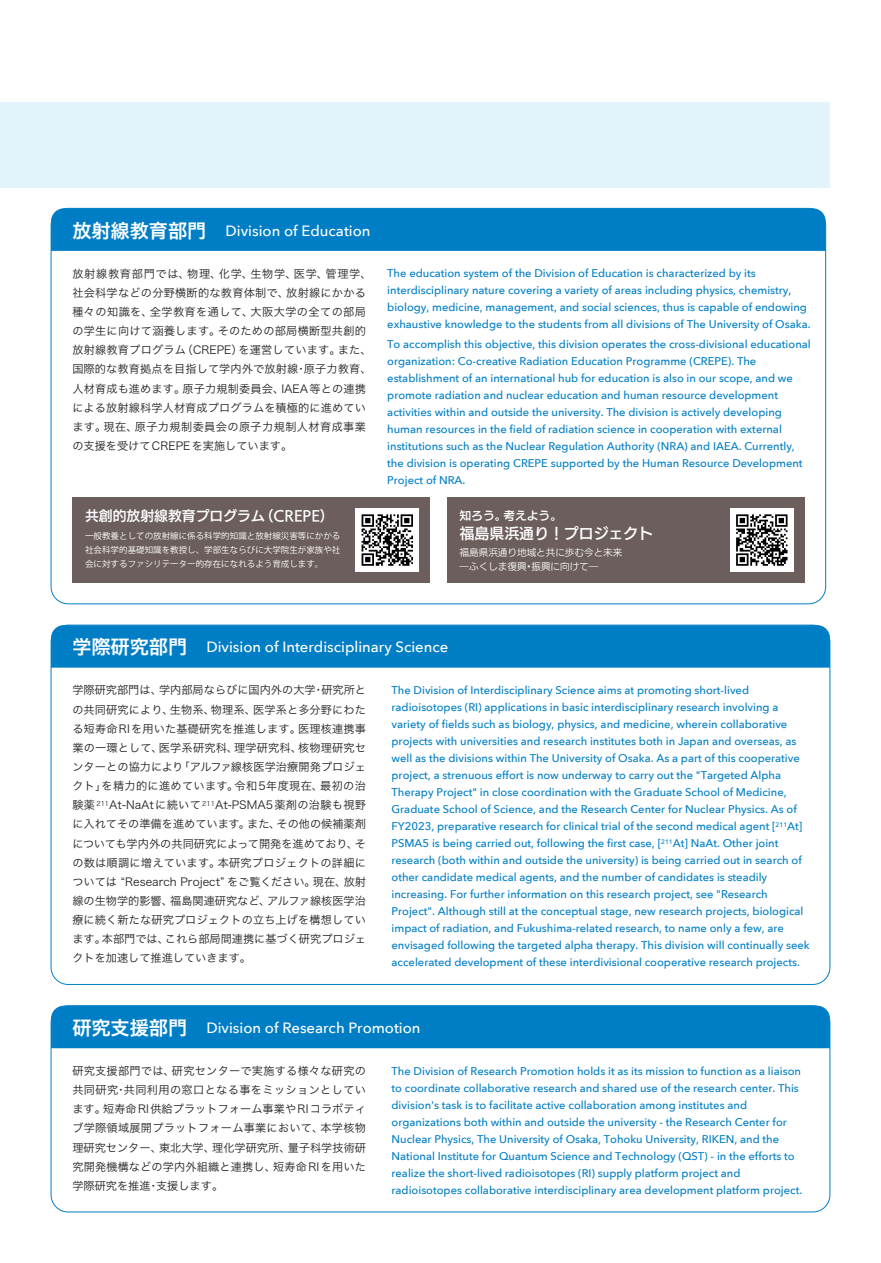
<style>
.page{position:relative;width:881px;height:1263px;background:#fff}
.page>*{position:absolute;margin:0;border:0;box-sizing:border-box;transform-origin:0 0}
.t1{font:500 14.85px "Avenir Next";color:#fff}
.t2{font:14.85px "UD Kakugo Large Pr 6 N DB";color:#fff}
.t3{font:13.8px "UD Kakugo Large Pr 6 N DB";color:#fff}
.t4{font:11.7px "UD Kakugo Large Pr 6 N DB";color:#fff}
.t5{font:500 11.1px/17px "Avenir Next";color:#007ec5}
.t6{font:11.1px/19.2px "Hira Kaku Pro N W3";letter-spacing:.015em;color:#231f20;text-align:justify}
.t7{font:9.6px/13.8px "UD Kakugo Large Pr 6 N R";color:#fff}
.t8{font:8.55px/13.8px "Koz Go Pr 6 N";color:#fff;text-align:justify}
.s1{font-family:"Hiragino Sans W6";font-weight:400;font-size:19.2px}
</style>
<div class="page">
<div style="left:0;top:102px;width:829px;height:85px;background:#e1f4fc"></div>
<div style="left:51px;top:625px;width:778px;height:43px;background:#007ec5"></div>
<div style="left:51px;top:1006px;width:778px;height:42px;background:#007ec5"></div>
<div style="left:51px;top:1005px;width:778px;height:207px;border:1px solid #007ec5;border-radius:17px"></div>
<div style="left:51px;top:208px;width:774px;height:43px;background:#007ec5"></div>
<div style="left:72px;top:497px;width:357px;height:86px;background:#6b5e5c"></div>
<div style="left:446px;top:497px;width:358px;height:86px;background:#6b5e5c"></div>
<div style="left:355px;top:508px;width:64px;height:64px;background:#fff"></div>
<svg style="left:361px;top:514px;width:52px;height:52px"></svg>
<div style="left:729px;top:508px;width:64px;height:64px;background:#fff"></div>
<svg style="left:736px;top:514px;width:51px;height:52px"></svg>
<h1 class="t1" style="left:72px;top:218px;width:299px"><span class="s1">放射線教育部門　</span>Division of Education</h1>
<p class="t6" style="left:72px;top:263px;width:301px;text-align:left">放射線教育部門では、物理、化学、生物学、医学、管理学、社会科学などの分野横断的な教育体制で、放射線にかかる種々の知識を、全学教育を通して、大阪大学の全ての部局の学生に向けて涵養します。そのための部局横断型共創的放射線教育プログラム（CREPE）を運営しています。また、国際的な教育拠点を目指して学内外で放射線・原子力教育、人材育成も進めます。原子力規制委員会、IAEA等との連携による放射線科学人材育成プログラムを積極的に進めています。現在、原子力規制委員会の原子力規制人材育成事業の支援を受けてCREPEを実施しています。</p>
<p class="t5" style="left:387px;top:265px;width:424px">The education system of the Division of Education is characterized by its interdisciplinary nature covering a variety of areas including physics, chemistry, biology, medicine, management, and social sciences, thus is capable of endowing exhaustive knowledge to the students from all divisions of The University of Osaka.</p>
<p class="t5" style="left:387px;top:335px;width:425px">To accomplish this objective, this division operates the cross-divisional educational organization: Co-creative Radiation Education Programme (CREPE). The establishment of an international hub for education is also in our scope, and we promote radiation and nuclear education and human resource development activities within and outside the university. The division is actively developing human resources in the field of radiation science in cooperation with external institutions such as the Nuclear Regulation Authority (NRA) and IAEA. Currently, the division is operating CREPE supported by the Human Resource Development Project of NRA.</p>
<p class="t3" style="left:85px;top:508px;width:250px">共創的放射線教育プログラム（CREPE）</p>
<p class="t8" style="left:85px;top:529px;width:257px">一般教養としての放射線に係る科学的知識と放射線災害等にかかる社会科学的基礎知識を教授し、学部生ならびに大学院生が家族や社会に対するファシリテーター的存在になれるよう育成します。</p>
<p class="t4" style="left:459px;top:509px;width:104px">知ろう。考えよう。</p>
<h1 class="t2" style="left:459px;top:525px;width:195px">福島県浜通り！プロジェクト</h1>
<p class="t7" style="left:459px;top:546px;width:164px">福島県浜通り地域と共に歩む今と未来―ふくしま復興・振興に向けて―</p>
<h1 class="t1" style="left:72px;top:634px;width:377px"><span class="s1">学際研究部門　</span>Division of Interdisciplinary Science</h1>
<p class="t6" style="left:72px;top:680px;width:295px">学際研究部門は、学内部局ならびに国内外の大学・研究所との共同研究により、生物系、物理系、医学系と多分野にわたる短寿命RIを用いた基礎研究を推進します。医理核連携事業の一環として、医学系研究科、理学研究科、核物理研究センターとの協力により「アルファ線核医学治療開発プロジェクト」を精力的に進めています。令和5年度現在、最初の治験薬 <sup>211</sup>At-NaAtに続いて <sup>211</sup>At-PSMA5薬剤の治験も視野に入れてその準備を進めています。また、その他の候補薬剤についても学内外の共同研究によって開発を進めており、その数は順調に増えています。本研究プロジェクトの詳細については “Research Project” をご覧ください。現在、放射線の生物学的影響、福島関連研究など、アルファ線核医学治療に続く新たな研究プロジェクトの立ち上げを構想しています。本部門では、これら部局間連携に基づく研究プロジェクトを加速して推進していきます。</p>
<p class="t5" style="left:391px;top:681px;width:419px">The Division of Interdisciplinary Science aims at promoting short-lived radioisotopes (RI) applications in basic interdisciplinary research involving a variety of fields such as biology, physics, and medicine, wherein collaborative projects with universities and research institutes both in Japan and overseas, as well as the divisions within The University of Osaka. As a part of this cooperative project, a strenuous effort is now underway to carry out the "Targeted Alpha Therapy Project" in close coordination with the Graduate School of Medicine, Graduate School of Science, and the Research Center for Nuclear Physics. As of FY2023, preparative research for clinical trial of the second medical agent [<sup>211</sup>At] PSMA5 is being carried out, following the first case, [<sup>211</sup>At] NaAt. Other joint research (both within and outside the university) is being carried out in search of other candidate medical agents, and the number of candidates is steadily increasing. For further information on this research project, see "Research Project". Although still at the conceptual stage, new research projects, biological impact of radiation, and Fukushima-related research, to name only a few, are envisaged following the targeted alpha therapy. This division will continually seek accelerated development of these interdivisional cooperative research projects.</p>
<h1 class="t1" style="left:72px;top:1015px;width:349px"><span class="s1">研究支援部門　</span>Division of Research Promotion</h1>
<p class="t6" style="left:72px;top:1060px;width:295px">研究支援部門では、研究センターで実施する様々な研究の共同研究・共同利用の窓口となる事をミッションとしています。短寿命RI供給プラットフォーム事業やRIコラボティブ学際領域展開プラットフォーム事業において、本学核物理研究センター、東北大学、理化学研究所、量子科学技術研究開発機構などの学内外組織と連携し、短寿命RIを用いた学際研究を推進・支援します。</p>
<p class="t5" style="left:391px;top:1062px;width:412px">The Division of Research Promotion holds it as its mission to function as a liaison to coordinate collaborative research and shared use of the research center. This division's task is to facilitate active collaboration among institutes and organizations both within and outside the university - the Research Center for Nuclear Physics, The University of Osaka, Tohoku University, RIKEN, and the National Institute for Quantum Science and Technology (QST) - in the efforts to realize the short-lived radioisotopes (RI) supply platform project and radioisotopes collaborative interdisciplinary area development platform project.</p>
</div>
